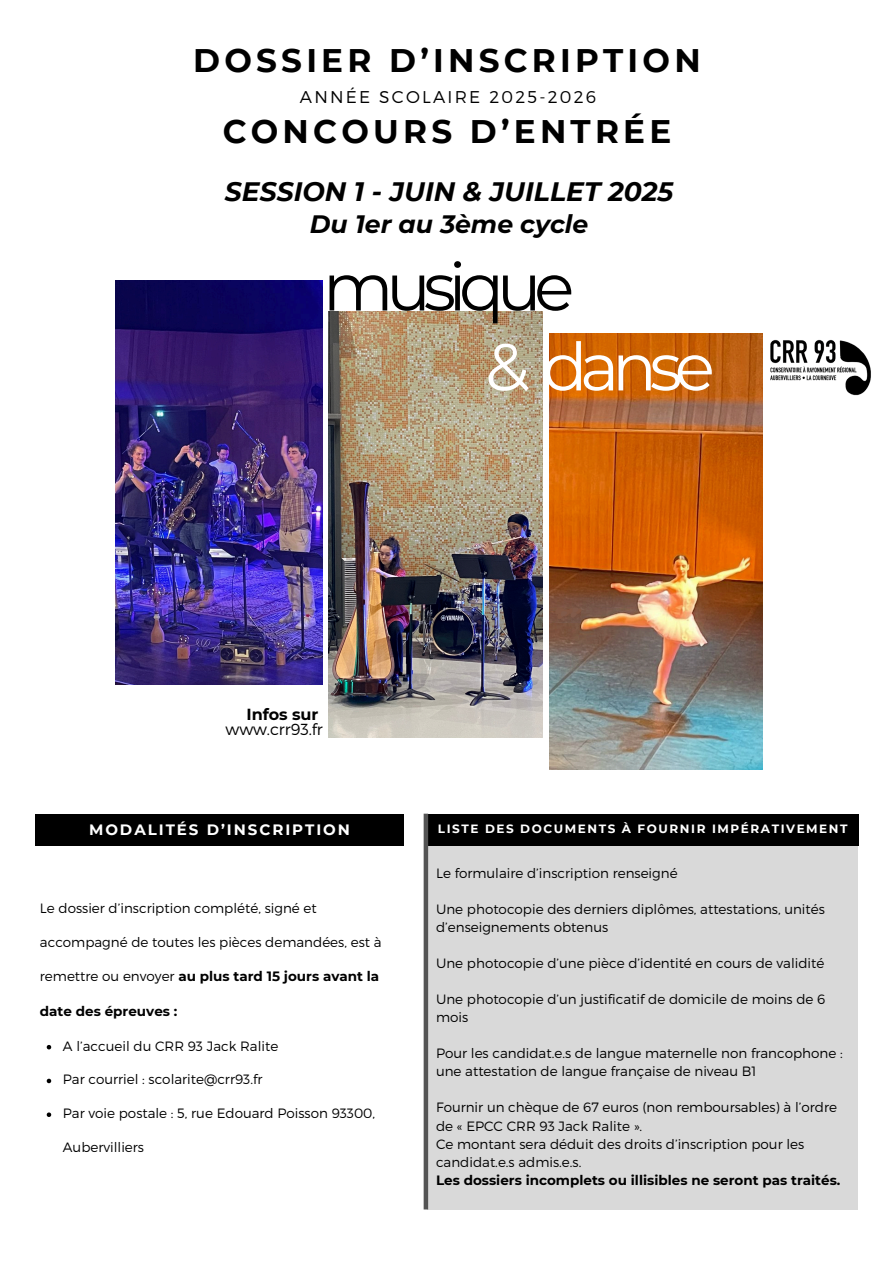
<style>
.page{position:relative;width:894px;height:1264px;background:#fff}
.page>*{position:absolute;margin:0;border:0;box-sizing:border-box;transform-origin:0 0}
.t1{font:66.45px/79.9px "Montserrat";letter-spacing:-.11em;color:#000}
.t2{font:700 32.55px "Montserrat";letter-spacing:.13em;color:#000}
.t3{font:italic 700 26.55px "Montserrat";color:#000}
.t4{font:italic 700 25.05px "Montserrat";color:#000}
.t5{font:300 16.95px "Montserrat";letter-spacing:.13em;color:#000}
.t6{font:300 16.05px/15.8px "Montserrat";letter-spacing:-.005em;color:#000;text-align:right}
.t7{font:700 15px "Montserrat";letter-spacing:.13em;color:#fff}
.t8{font:300 13.5px/18px "Montserrat";color:#000}
.t9{font:700 13.5px "Montserrat";color:#000}
.t10{font:700 12px "Montserrat";letter-spacing:.13em;color:#fff}
.s1{color:#fff}
.s2{font-weight:700}
.s3{font-weight:300}
</style>
<div class="page">
<img style="left:762px;top:334px;width:109px;height:67px">
<svg style="left:47px;top:1045px;width:4px;height:4px"></svg>
<svg style="left:47px;top:1078px;width:4px;height:5px"></svg>
<svg style="left:47px;top:1112px;width:4px;height:4px"></svg>
<div style="left:35px;top:813px;width:368px;height:32px;background:#000"></div>
<div style="left:427px;top:813px;width:431px;height:32px;background:#000"></div>
<div style="left:427px;top:845px;width:430px;height:364px;background:#d9d9d9"></div>
<div style="left:423px;top:813px;width:5px;height:396px;background:#545454"></div>
<img style="left:549px;top:334px;width:213px;height:435px">
<img style="left:115px;top:280px;width:208px;height:404px">
<img style="left:328px;top:311px;width:214px;height:426px">
<img style="left:549px;top:611px;width:31px;height:11px">
<svg style="left:555px;top:607px;width:26px;height:12px"></svg>
<h6 class="t2" style="left:193px;top:41px;width:509px">DOSSIER D’INSCRIPTION</h6>
<h6 class="t5" style="left:300px;top:86px;width:297px">ANNÉE SCOLAIRE 2025-2026</h6>
<h6 class="t2" style="left:222px;top:112px;width:450px">CONCOURS D’ENTRÉE</h6>
<p class="t3" style="left:225px;top:175px;width:450px">SESSION 1 - JUIN &amp; JUILLET 2025</p>
<p class="t4" style="left:310px;top:209px;width:280px">Du 1er au 3ème cycle</p>
<p class="t1" style="left:485px;top:247px;width:231px;text-indent:-162px">musique<br><span class="s1">&amp; danse</span></p>
<p class="t6" style="left:225px;top:705px;width:99px"><span class="s2">Infos sur </span>www.crr93.fr</p>
<h5 class="t7" style="left:89px;top:820px;width:262px">MODALITÉS D’INSCRIPTION</h5>
<h1 class="t10" style="left:438px;top:821px;width:411px">LISTE DES DOCUMENTS À FOURNIR IMPÉRATIVEMENT</h1>
<p class="t8" style="left:436px;top:863px;width:243px">Le formulaire d’inscription renseigné</p>
<p class="t8" style="left:436px;top:899px;width:390px">Une photocopie des derniers diplômes, attestations, unités d’enseignements obtenus</p>
<p class="t8" style="left:436px;top:953px;width:390px">Une photocopie d’une pièce d’identité en cours de validité</p>
<p class="t8" style="left:436px;top:989px;width:391px">Une photocopie d’un justificatif de domicile de moins de 6 mois</p>
<p class="t8" style="left:436px;top:1043px;width:408px">Pour les candidat.e.s de langue maternelle non francophone : une attestation de langue française de niveau B1</p>
<h4 class="t8" style="left:436px;top:1097px;width:406px">Fournir un chèque de 67 euros (non remboursables) à l’ordre de « EPCC CRR 93 Jack Ralite ».<br>Ce montant sera déduit des droits d’inscription pour les candidat.e.s admis.e.s.<br><span class="s2">Les dossiers incomplets ou illisibles ne seront pas traités.</span></h4>
<h2 class="t8" style="left:40px;top:898px;width:278px">Le dossier d’inscription complété, signé et</h2>
<h2 class="t8" style="left:40px;top:932px;width:343px">accompagné de toutes les pièces demandées, est à</h2>
<h2 class="t9" style="left:40px;top:967px;width:341px"><span class="s3">remettre ou envoyer</span> au plus tard 15 jours avant la</h2>
<h2 class="t9" style="left:40px;top:1002px;width:139px">date des épreuves :</h2>
<h3 class="t8" style="left:63px;top:1036px;width:217px">A l’accueil du CRR 93 Jack Ralite</h3>
<p class="t8" style="left:63px;top:1069px;width:201px">Par courriel : scolarite@crr93.fr</p>
<p class="t8" style="left:63px;top:1103px;width:314px">Par voie postale : 5, rue Edouard Poisson 93300,</p>
<p class="t8" style="left:63px;top:1137px;width:83px">Aubervilliers</p>
</div>
